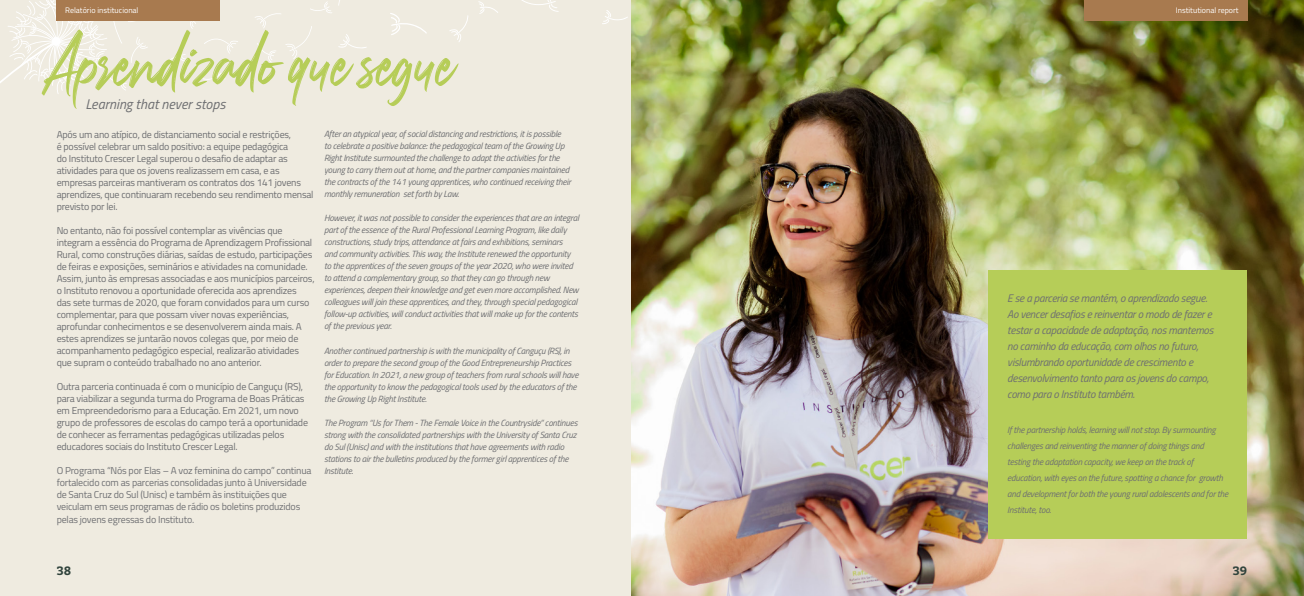
<style>
.page{position:relative;width:1304px;height:596px;background:#fff}
.page>*{position:absolute;margin:0;border:0;box-sizing:border-box;transform-origin:0 0}
.t1{font:56px "Carolissa";color:#b6cd58}
.t2{font:italic 14px "Titillium";color:#6d6e71}
.t3{font:700 12px "Bitter";color:#30433c}
.t4{font:italic 11px/16px "Titillium";letter-spacing:-.02em;color:#6d6e71}
.t5{font:10px/12px "Titillium";letter-spacing:-.02em;color:#6d6e71}
.t6{font:10px/12px "Titillium";letter-spacing:-.02em;color:#707174}
.t7{font:italic 9px/12px "Titillium";letter-spacing:-.02em;color:#6d6e71}
.t8{font:8px "Titillium";color:#fff}
</style>
<div class="page">
<div style="left:0;top:0;width:632px;height:595px;background:#efebe0"></div>
<svg style="left:203px;top:68px;width:22px;height:12px"></svg>
<svg style="left:158px;top:45px;width:30px;height:29px"></svg>
<svg style="left:338px;top:0;width:10px;height:6px"></svg>
<svg style="left:204px;top:35px;width:34px;height:19px"></svg>
<div style="left:255px;top:1px;width:77px;height:62px;background:#efebe0"></div>
<svg style="left:160px;top:21px;width:41px;height:8px"></svg>
<svg style="left:0;top:0;width:152px;height:163px;background:#f0ece2"></svg>
<svg style="left:449px;top:15px;width:20px;height:27px"></svg>
<svg style="left:338px;top:34px;width:29px;height:15px"></svg>
<svg style="left:602px;top:10px;width:26px;height:14px"></svg>
<svg style="left:517px;top:0;width:42px;height:12px"></svg>
<svg style="left:478px;top:1px;width:20px;height:13px"></svg>
<svg style="left:390px;top:13px;width:37px;height:22px"></svg>
<img style="left:632px;top:0;width:672px;height:595px">
<div style="left:988px;top:270px;width:259px;height:268px;background:#b6cd58"></div>
<div style="left:57px;top:0;width:163px;height:21px;background:#a87a4f"></div>
<div style="left:1084px;top:0;width:163px;height:21px;background:#a87a4f"></div>
<p class="t8" style="left:65px;top:5px;width:75px">Relatório institucional</p>
<p class="t8" style="left:1176px;top:5px;width:65px">Institutional report</p>
<h1 class="t1" style="left:42px;top:23px;width:415px">Aprendizado que segue</h1>
<h2 class="t2" style="left:85px;top:94px;width:142px">Learning that never stops</h2>
<p class="t5" style="left:57px;top:128px;width:258px">Após um ano atípico, de distanciamento social e restrições,<br>é possível celebrar um saldo positivo: a equipe pedagógica<br>do Instituto Crescer Legal superou o desafio de adaptar as atividades para que os jovens realizassem em casa, e as empresas parceiras mantiveram os contratos dos 141 jovens aprendizes, que continuaram recebendo seu rendimento mensal previsto por lei.</p>
<p class="t5" style="left:57px;top:224px;width:259px">No entanto, não foi possível contemplar as vivências que integram a essência do Programa de Aprendizagem Profissional Rural, como construções diárias, saídas de estudo, participações de feiras e exposições, seminários e atividades na comunidade.<br>Assim, junto às empresas associadas e aos municípios parceiros, o Instituto renovou a oportunidade oferecida aos aprendizes<br>das sete turmas de 2020, que foram convidados para um curso complementar, para que possam viver novas experiências, aprofundar conhecimentos e se desenvolverem ainda mais. A estes aprendizes se juntarão novos colegas que, por meio de acompanhamento pedagógico especial, realizarão atividades que supram o conteúdo trabalhado no ano anterior.</p>
<p class="t5" style="left:57px;top:380px;width:253px">Outra parceria continuada é com o município de Canguçu (RS), para viabilizar a segunda turma do Programa de Boas Práticas em Empreendedorismo para a Educação. Em 2021, um novo grupo de professores de escolas do campo terá a oportunidade de conhecer as ferramentas pedagógicas utilizadas pelos educadores sociais do Instituto Crescer Legal.</p>
<p class="t6" style="left:57px;top:464px;width:256px">O Programa “Nós por Elas – A voz feminina do campo” continua fortalecido com as parcerias consolidadas junto à Universidade de Santa Cruz do Sul (Unisc) e também às instituições que veiculam em seus programas de rádio os boletins produzidos pelas jovens egressas do Instituto.</p>
<p class="t7" style="left:324px;top:128px;width:249px">After an atypical year, of social distancing and restrictions, it is possible<br>to celebrate a positive balance: the pedagogical team of the Growing Up Right Institute surmounted the challenge to adapt the activities for the young to carry them out at home, and the partner companies maintained the contracts of the 141 young apprentices, who continued receiving their monthly remuneration set forth by Law.</p>
<p class="t7" style="left:324px;top:212px;width:257px">However, it was not possible to consider the experiences that are an integral part of the essence of the Rural Professional Learning Program, like daily constructions, study trips, attendance at fairs and exhibitions, seminars<br>and community activities. This way, the Institute renewed the opportunity to the apprentices of the seven groups of the year 2020, who were invited to attend a complementary group, so that they can go through new experiences, deepen their knowledge and get even more accomplished. New colleagues will join these apprentices, and they, through special pedagogical follow-up activities, will conduct activities that will make up for the contents of the previous year.</p>
<p class="t7" style="left:324px;top:343px;width:256px">Another continued partnership is with the municipality of Canguçu (RS), in order to prepare the second group of the Good Entrepreneurship Practices for Education. In 2021, a new group of teachers from rural schools will have the opportunity to know the pedagogical tools used by the educators of the the Growing Up Right Institute.</p>
<p class="t7" style="left:324px;top:415px;width:255px">The Program “Us for Them - The Female Voice in the Countryside” continues strong with the consolidated partnerships with the University of Santa Cruz do Sul (Unisc) and with the institutions that have agreements with radio stations to air the bulletins produced by the former girl apprentices of the Institute.</p>
<p class="t7" style="left:1007px;top:421px;width:223px;line-height:16px">If the partnership holds, learning will not stop. By surmounting challenges and reinventing the manner of doing things and testing the adaptation capacity, we keep on the track of education, with eyes on the future, spotting a chance for growth and development for both the young rural adolescents and for the Institute, too.</p>
<p class="t4" style="left:1007px;top:290px;width:208px">E se a parceria se mantém, o aprendizado segue.<br>Ao vencer desafios e reinventar o modo de fazer e testar a capacidade de adaptação, nos mantemos no caminho da educação, com olhos no futuro, vislumbrando oportunidade de crescimento e desenvolvimento tanto para os jovens do campo, como para o Instituto também.</p>
<h3 class="t3" style="left:57px;top:563px;width:16px">38</h3>
<h3 class="t3" style="left:1233px;top:563px;width:16px">39</h3>
</div>
